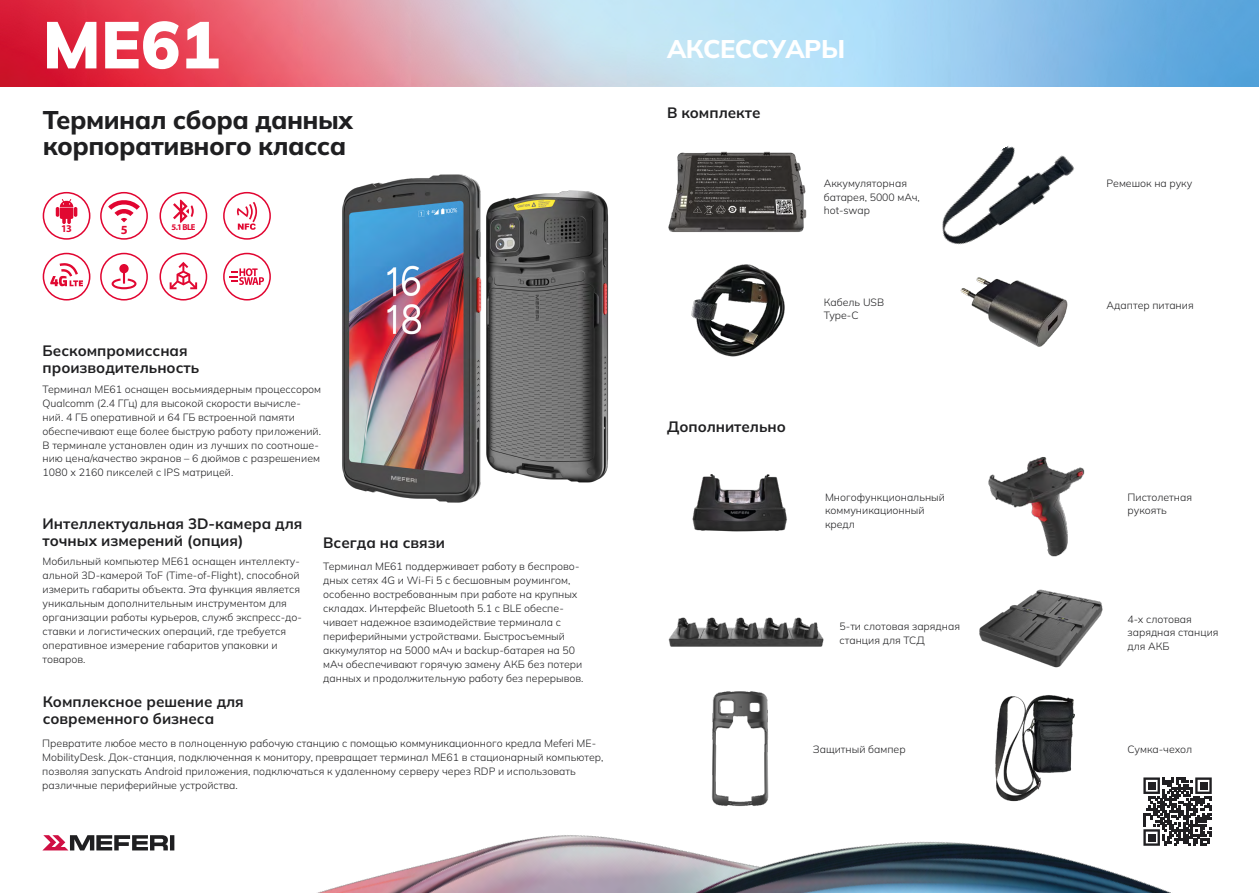
<style>
.page{position:relative;width:1259px;height:893px;background:#fff}
.page>*{position:absolute;margin:0;border:0;box-sizing:border-box;transform-origin:0 0}
.t1{font:900 66px "Mulish";color:#fff}
.t2{font:800 25.5px/26.2px "Mulish";letter-spacing:-.02em;color:#1f1f21}
.t3{font:800 25.5px "Mulish";letter-spacing:-.02em;color:#fff}
.t4{font:700 15px/17.1px "Mulish";color:#1f1f21}
.t5{font:700 12.45px "Myriad Pro";color:#e10831}
.t6{font:300 10.5px/14px "Mulish";color:#1f1f21}
.t7{font:700 10.35px "Myriad Pro";color:#e10831}
.t8{font:700 8.7px "Myriad Pro";color:#e10831}
</style>
<div class="page">
<img style="left:42px;top:174px;width:1129px;height:719px">
<svg style="left:42px;top:835px;width:132px;height:15px"></svg>
<img style="left:0;top:0;width:1259px;height:86px">
<img style="left:333px;top:175px;width:157px;height:328px">
<svg style="left:112px;top:264px;width:24px;height:25px"></svg>
<div style="left:100px;top:253px;width:48px;height:48px;border:2px solid #e10531;border-radius:50%"></div>
<svg style="left:237px;top:202px;width:20px;height:28px"></svg>
<div style="left:223px;top:192px;width:48px;height:48px;border:2px solid #e10531;border-radius:50%"></div>
<svg style="left:230px;top:268px;width:34px;height:17px"></svg>
<div style="left:223px;top:253px;width:48px;height:48px;border:2px solid #e10531;border-radius:50%"></div>
<svg style="left:50px;top:263px;width:33px;height:23px"></svg>
<div style="left:43px;top:253px;width:47px;height:48px;border:2px solid #e10531;border-radius:50%"></div>
<svg style="left:108px;top:200px;width:32px;height:22px"></svg>
<div style="left:100px;top:192px;width:48px;height:48px;border:2px solid #e10531;border-radius:50%"></div>
<svg style="left:173px;top:200px;width:21px;height:23px"></svg>
<div style="left:159px;top:192px;width:48px;height:48px;border:2px solid #e10531;border-radius:50%"></div>
<svg style="left:56px;top:199px;width:21px;height:25px"></svg>
<div style="left:43px;top:192px;width:47px;height:48px;border:2px solid #e10531;border-radius:50%"></div>
<svg style="left:170px;top:262px;width:27px;height:27px"></svg>
<div style="left:159px;top:253px;width:48px;height:48px;border:2px solid #e10531;border-radius:50%"></div>
<img style="left:485px;top:191px;width:123px;height:292px">
<img style="left:961px;top:270px;width:107px;height:80px">
<img style="left:920px;top:146px;width:162px;height:108px">
<img style="left:690px;top:262px;width:96px;height:96px">
<img style="left:667px;top:151px;width:142px;height:90px">
<img style="left:979px;top:588px;width:123px;height:83px">
<img style="left:984px;top:454px;width:102px;height:103px">
<img style="left:710px;top:690px;width:59px;height:116px">
<img style="left:690px;top:470px;width:99px;height:65px">
<img style="left:667px;top:614px;width:158px;height:36px">
<img style="left:996px;top:690px;width:78px;height:114px">
<div style="left:1138px;top:773px;width:78px;height:77px;background:#fff"></div>
<svg style="left:1143px;top:777px;width:68px;height:69px"></svg>
<div style="left:1148px;top:782px;width:7px;height:7px;background:#201f22"></div>
<div style="left:1200px;top:782px;width:7px;height:7px;background:#201f22"></div>
<div style="left:1148px;top:834px;width:7px;height:7px;background:#201f22"></div>
<h1 class="t1" style="left:43px;top:-2px;width:179px">ME61</h1>
<h2 class="t2" style="left:43px;top:106px;width:312px">Терминал сбора данных корпоративного класса</h2>
<p class="t7" style="left:61px;top:222px;width:12px">13</p>
<p class="t5" style="left:121px;top:221px;width:8px">5</p>
<p class="t8" style="left:172px;top:222px;width:25px">5.1 BLE</p>
<h3 class="t4" style="left:43px;top:342px;width:158px">Бескомпромиссная производительность</h3>
<p class="t6" style="left:43px;top:382px;width:280px">Терминал ME61 оснащен восьмиядерным процессором Qualcomm (2.4 ГГц) для высокой скорости вычисле&shy;ний. 4 ГБ оперативной и 64 ГБ встроенной памяти обеспечивают еще более быструю работу приложений.<br>В терминале установлен один из лучших по соотноше&shy;нию цена/качество экранов – 6 дюймов с разрешением 1080 x 2160 пикселей с IPS матрицей.</p>
<h3 class="t4" style="left:43px;top:515px;width:261px">Интеллектуальная 3D-камера для точных измерений (опция)</h3>
<h3 class="t4" style="left:323px;top:534px;width:123px">Всегда на связи</h3>
<p class="t6" style="left:43px;top:554px;width:261px">Мобильный компьютер ME61 оснащен интеллекту&shy;альной 3D-камерой ToF (Time-of-Flight), способной измерить габариты объекта. Эта функция является уникальным дополнительным инструментом для организации работы курьеров, служб экспресс-до&shy;ставки и логистических операций, где требуется оперативное измерение габаритов упаковки и товаров.</p>
<p class="t6" style="left:323px;top:559px;width:262px">Терминал ME61 поддерживает работу в беспрово&shy;дных сетях 4G и Wi-Fi 5 с бесшовным роумингом, особенно востребованным при работе на крупных складах. Интерфейс Bluetooth 5.1 с BLE обеспе&shy;чивает надежное взаимодействие терминала с периферийными устройствами. Быстросъемный аккумулятор на 5000 мАч и backup-батарея на 50 мАч обеспечивают горячую замену АКБ без потери данных и продолжительную работу без перерывов.</p>
<h3 class="t4" style="left:43px;top:693px;width:203px">Комплексное решение для современного бизнеса</h3>
<p class="t6" style="left:42px;top:736px;width:562px">Превратите любое место в полноценную рабочую станцию с помощью коммуникационного кредла Meferi ME-MobilityDesk. Док-станция, подключенная к монитору, превращает терминал ME61 в стационарный компьютер, позволяя запускать Android приложения, подключаться к удаленному серверу через RDP и использовать различные периферийные устройства.</p>
<h2 class="t3" style="left:667px;top:31px;width:180px">АКСЕССУАРЫ</h2>
<h3 class="t4" style="left:667px;top:104px;width:95px">В комплекте</h3>
<p class="t6" style="left:824px;top:176px;width:98px;line-height:13.5px">Аккумуляторная батарея, 5000 мАч, hot-swap</p>
<p class="t6" style="left:824px;top:295px;width:62px;line-height:13.5px">Кабель USB<br>Type-C</p>
<p class="t6" style="left:1106px;top:176px;width:87px">Ремешок на руку</p>
<p class="t6" style="left:1106px;top:298px;width:88px">Адаптер питания</p>
<h3 class="t4" style="left:667px;top:418px;width:120px">Дополнительно</h3>
<p class="t6" style="left:825px;top:490px;width:121px">Многофункциональный коммуникационный кредл</p>
<p class="t6" style="left:839px;top:619px;width:122px">5-ти слотовая зарядная станция для ТСД</p>
<p class="t6" style="left:1127px;top:490px;width:66px">Пистолетная рукоять</p>
<p class="t6" style="left:1127px;top:612px;width:93px">4-х слотовая зарядная станция для АКБ</p>
<p class="t6" style="left:813px;top:742px;width:94px">Защитный бампер</p>
<p class="t6" style="left:1127px;top:742px;width:66px">Сумка-чехол</p>
</div>
